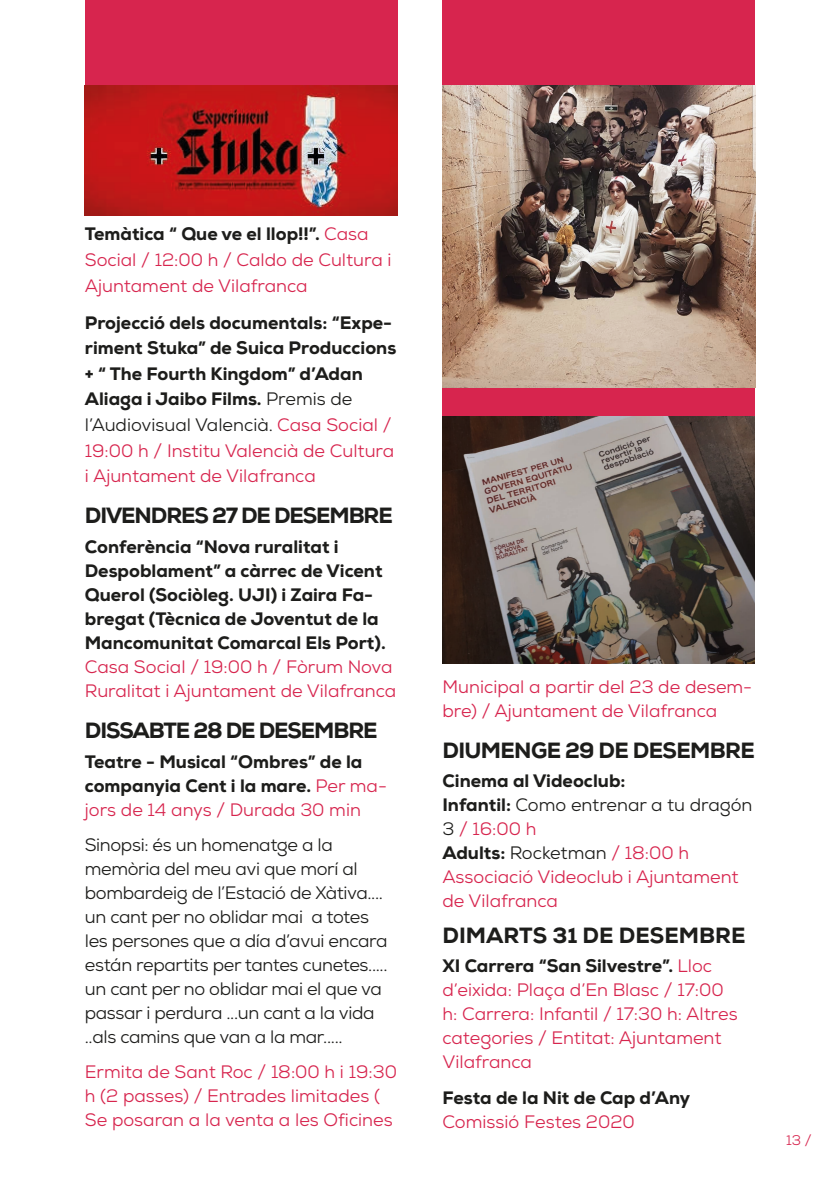
<style>
.page{position:relative;width:840px;height:1191px;background:#fff}
.page>*{position:absolute;margin:0;border:0;box-sizing:border-box;transform-origin:0 0}
.t1{font:800 22px "Nexa";letter-spacing:-.05em;color:#1d1d1b}
.t2{font:800 22px "Nexa";letter-spacing:-.03em;color:#1d1d1b}
.t3{font:800 22px "Nexa";color:#1d1d1b}
.t4{font:18px/24px "Nexa";color:#d7254e}
.t5{font:800 18px/25.6px "Nexa";color:#1d1d1b}
.t6{font:18px/24px "Nexa";letter-spacing:-.02em;color:#1d1d1b}
.t7{font:14px "Nexa";color:#d7254e}
.s1{font-weight:800;color:#1d1d1b}
.s2{font-weight:400}
.s3{font-weight:400;color:#d7254e}
.s4{color:#1d1d1b}
</style>
<div class="page">
<div style="left:85px;top:0;width:312px;height:85px;background:#d7254e"></div>
<div style="left:442px;top:0;width:312px;height:417px;background:#d7254e"></div>
<img style="left:442px;top:85px;width:312px;height:302px">
<img style="left:85px;top:85px;width:312px;height:130px">
<img style="left:442px;top:417px;width:312px;height:246px">
<p class="t4" style="left:85px;top:221px;width:308px;line-height:25.6px"><span class="s1">Temàtica “ Que ve el llop!!”.</span> Casa<br>Social / 12:00 h / Caldo de Cultura i<br>Ajuntament de Vilafranca</p>
<p class="t5" style="left:85px;top:309px;width:313px">Projecció dels documentals: “Expe&shy;riment Stuka” de Suica Produccions + “ The Fourth Kingdom” d’Adan Aliaga i Jaibo Films. <span class="s2">Premis de l’Audiovisual Valencià.</span> <span class="s3">Casa Social / 19:00 h / Institu Valencià de Cultura i Ajuntament de Vilafranca</span></p>
<p class="t1" style="left:85px;top:501px;width:309px">DIVENDRES 27 DE DESEMBRE</p>
<p class="t5" style="left:85px;top:535px;width:302px;line-height:24px">Conferència “Nova ruralitat i Despoblament” a càrrec de Vicent Querol (Sociòleg. UJI) i Zaira Fa&shy;bregat (Tècnica de Joventut de la Mancomunitat Comarcal Els Port).</p>
<p class="t4" style="left:85px;top:654px;width:313px">Casa Social / 19:00 h / Fòrum Nova<br>Ruralitat i Ajuntament de Vilafranca</p>
<p class="t1" style="left:85px;top:716px;width:294px">DISSABTE 28 DE DESEMBRE</p>
<p class="t5" style="left:85px;top:749px;width:303px;line-height:24px">Teatre - Musical “Ombres” de la companyia Cent i la mare. <span class="s3">Per ma&shy;jors de 14 anys / Durada 30 min</span></p>
<p class="t6" style="left:85px;top:833px;width:304px">Sinopsi: és un homenatge a la memòria del meu avi que morí al bombardeig de l’Estació de Xàtiva.... un cant per no oblidar mai a totes les persones que a día d’avui encara están repartits per tantes cunetes..... un cant per no oblidar mai el que va passar i perdura ...un cant a la vida ..als camins que van a la mar.....</p>
<p class="t4" style="left:85px;top:1060px;width:313px">Ermita de Sant Roc / 18:00 h i 19:30 h (2 passes) / Entrades limitades (<br>Se posaran a la venta a les Oficines</p>
<p class="t4" style="left:442px;top:674px;width:311px">Municipal a partir del 23 de desem&shy;bre) / Ajuntament de Vilafranca</p>
<p class="t2" style="left:442px;top:736px;width:314px">DIUMENGE 29 DE DESEMBRE</p>
<p class="t4" style="left:442px;top:769px;width:311px"><span class="s1">Cinema al Videoclub:<br>Infantil:</span> <span class="s4">Como entrenar a tu dragón<br>3</span> / 16:00 h<br><span class="s1">Adults:</span> <span class="s4">Rocketman</span> / 18:00 h<br>Associació Videoclub i Ajuntament de Vilafranca</p>
<p class="t3" style="left:442px;top:921px;width:304px">DIMARTS 31 DE DESEMBRE</p>
<p class="t4" style="left:442px;top:954px;width:296px"><span class="s1">XI Carrera “San Silvestre”.</span> Lloc d’eixida: Plaça d’En Blasc / 17:00 h: Carrera: Infantil / 17:30 h: Altres categories / Entitat: Ajuntament<br>Vilafranca</p>
<p class="t5" style="left:442px;top:1084px;width:249px">Festa de la Nit de Cap d’Any</p>
<p class="t4" style="left:442px;top:1109px;width:194px">Comissió Festes 2020</p>
<p class="t7" style="left:785px;top:1131px;width:27px">13 /</p>
</div>
